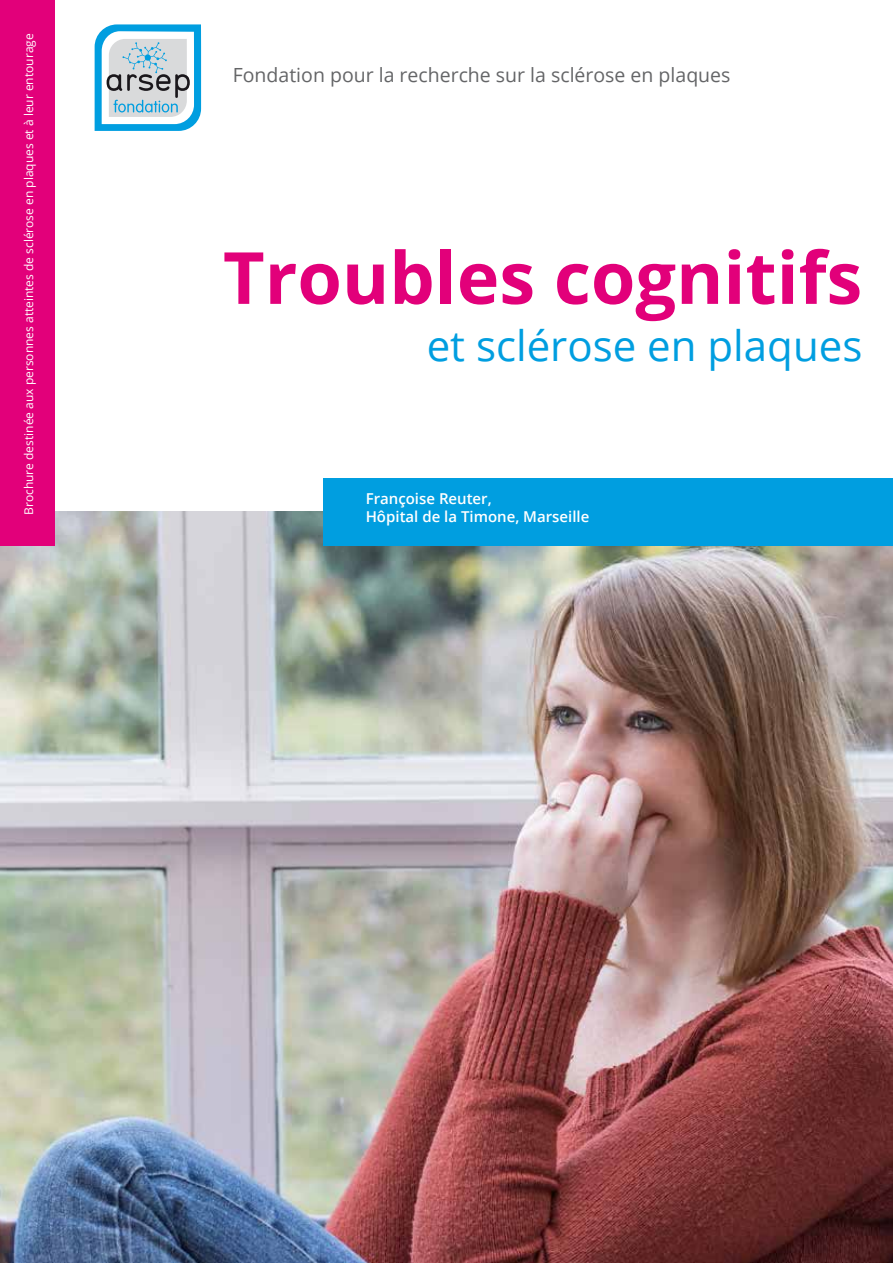
<style>
.page{position:relative;width:893px;height:1263px;background:#fff}
.page>*{position:absolute;margin:0;border:0;box-sizing:border-box;transform-origin:0 0}
.t1{font:700 72px "Open Sans";color:#e2007a}
.t2{font:42px "Open Sans";color:#009ee0}
.t3{font:19.5px "Open Sans";color:#646567}
.t4{font:600 15px/18px "Open Sans";color:#fff}
.t5{font:12px "Open Sans";color:#fff}
</style>
<div class="page">
<img style="left:0;top:512px;width:893px;height:751px">
<div style="left:0;top:0;width:54px;height:545px;background:#e2007a"></div>
<div style="left:323px;top:478px;width:570px;height:67px;background:#009ee0"></div>
<svg style="left:95px;top:24px;width:106px;height:107px"></svg>
<p class="t5" style="left:21px;top:515px;width:483px;rotate:-90deg">Brochure destinée aux personnes atteintes de sclérose en plaques et à leur entourage</p>
<h3 class="t3" style="left:233px;top:61px;width:499px">Fondation pour la recherche sur la sclérose en plaques</h3>
<h1 class="t1" style="left:223px;top:227px;width:641px">troubles cognitifs</h1>
<h2 class="t2" style="left:427px;top:317px;width:437px">et sclérose en plaques</h2>
<p class="t4" style="left:366px;top:489px;width:225px">Françoise Reuter,<br>Hôpital de la Timone, Marseille</p>
</div>
